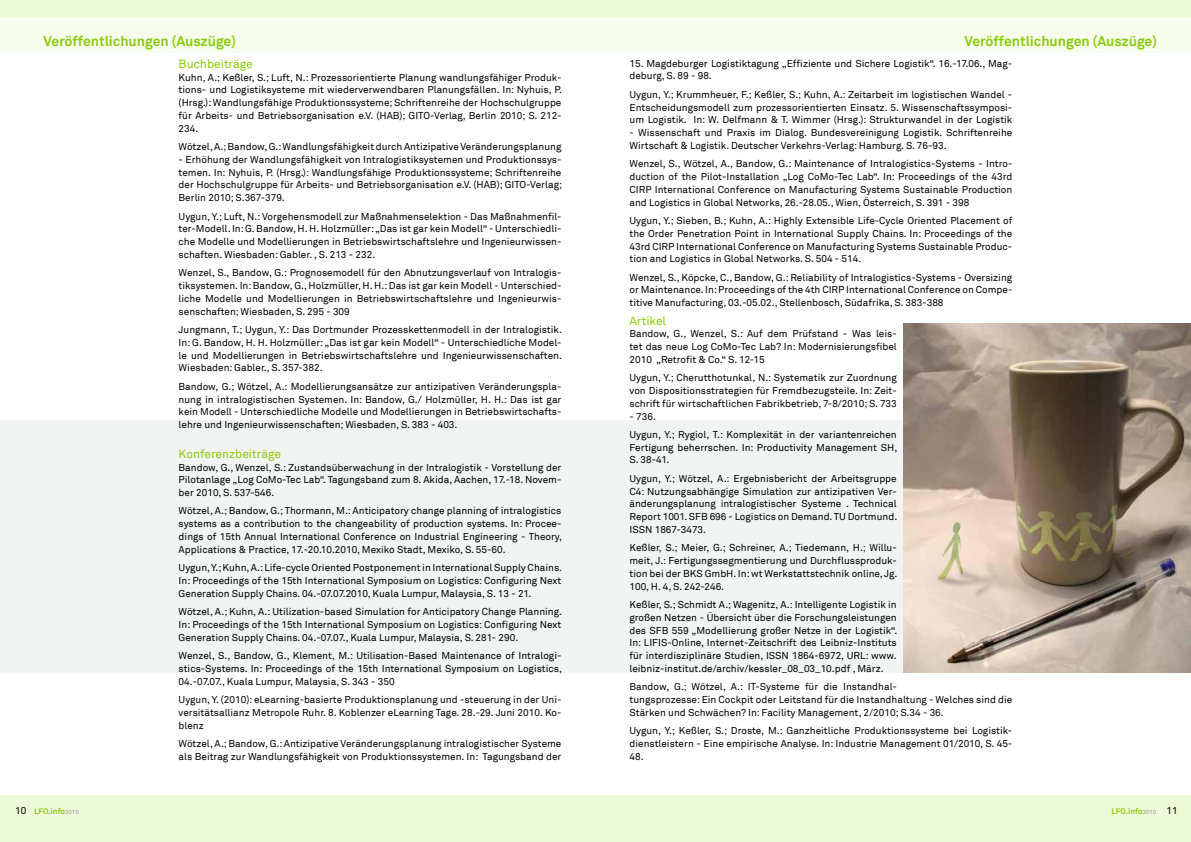
<style>
.page{position:relative;width:1191px;height:842px;background:#fff}
.page>*{position:absolute;margin:0;border:0;box-sizing:border-box;transform-origin:0 0}
.t1{font:700 14px "Akkurat";color:#8ccb0c}
.t2{font:12px "Akkurat";color:#8ccb0c}
.t3{font:10px/12.8px "Akkurat";color:#000;text-align:justify}
.t4{font:700 8px "Akkurat";color:#8ccb0c}
.s1{font-weight:400;font-size:10px;color:#000}
.s2{font-size:6px;color:#afafb0}
</style>
<div class="page">
<div style="left:0;top:795px;width:1191px;height:47px;background:#eefad7"></div>
<div style="left:0;top:0;width:1191px;height:17px;background:#eefad7"></div>
<div style="left:0;top:420px;width:1191px;height:252px;background:#f2f3f3"></div>
<div style="left:0;top:17px;width:1191px;height:35px;background:#f6fdec"></div>
<img style="left:903px;top:323px;width:288px;height:349px">
<h1 class="t1" style="left:43px;top:32px;width:194px">Veröffentlichungen (Auszüge)</h1>
<h1 class="t1" style="left:964px;top:32px;width:194px">Veröffentlichungen (Auszüge)</h1>
<p class="t2" style="left:179px;top:57px;width:76px">Buchbeiträge</p>
<p class="t3" style="left:179px;top:71px;width:385px">Kuhn, A.; Keßler, S.; Luft, N.: Prozessorientierte Planung wandlungsfähiger Produk&shy;tions- und Logistiksysteme mit wiederverwendbaren Planungsfällen. In: Nyhuis, P. (Hrsg.): Wandlungsfähige Produktionssysteme; Schriftenreihe der Hochschulgruppe für Arbeits- und Betriebsorganisation e.V. (HAB); GITO-Verlag, Berlin 2010; S. 212- 234.</p>
<p class="t3" style="left:179px;top:141px;width:384px">Wötzel, A.; Bandow, G.: Wandlungsfähigkeit durch Antizipative Veränderungsplanung</p>
<p class="t3" style="left:179px;top:153px;width:385px">- Erhöhung der Wandlungsfähigkeit von Intralogistiksystemen und Produktionssys&shy;temen. In: Nyhuis, P. (Hrsg.): Wandlungsfähige Produktionssysteme; Schriftenreihe der Hochschulgruppe für Arbeits- und Betriebsorganisation e.V. (HAB); GITO-Verlag; Berlin 2010; S.367-379.</p>
<p class="t3" style="left:179px;top:210px;width:384px">Uygun, Y.; Luft, N.: Vorgehensmodell zur Maßnahmenselektion - Das Maßnahmenfil&shy;ter-Modell. In: G. Bandow, H. H. Holzmüller: „Das ist gar kein Modell“ - Unterschiedli&shy;che Modelle und Modellierungen in Betriebswirtschaftslehre und Ingenieurwissen&shy;schaften. Wiesbaden: Gabler. , S. 213 - 232.</p>
<p class="t3" style="left:179px;top:267px;width:384px">Wenzel, S., Bandow, G.: Prognosemodell für den Abnutzungsverlauf von Intralogis&shy;tiksystemen. In: Bandow, G., Holzmüller, H. H.: Das ist gar kein Modell - Unterschied&shy;liche Modelle und Modellierungen in Betriebswirtschaftslehre und Ingenieurwis&shy;senschaften; Wiesbaden, S. 295 - 309</p>
<p class="t3" style="left:179px;top:323px;width:385px">Jungmann, T.; Uygun, Y.: Das Dortmunder Prozesskettenmodell in der Intralogistik.<br>In: G. Bandow, H. H. Holzmüller: „Das ist gar kein Modell“ - Unterschiedliche Model&shy;le und Modellierungen in Betriebswirtschaftslehre und Ingenieurwissenschaften.<br>Wiesbaden: Gabler., S. 357-382.</p>
<p class="t3" style="left:179px;top:380px;width:384px">Bandow, G.; Wötzel, A.: Modellierungsansätze zur antizipativen Veränderungspla&shy;nung in intralogistischen Systemen. In: Bandow, G./ Holzmüller, H. H.: Das ist gar kein Modell - Unterschiedliche Modelle und Modellierungen in Betriebswirtschafts&shy;lehre und Ingenieurwissenschaften; Wiesbaden, S. 383 - 403.</p>
<p class="t2" style="left:179px;top:446px;width:104px">Konferenzbeiträge</p>
<p class="t3" style="left:179px;top:461px;width:384px">Bandow, G., Wenzel, S.: Zustandsüberwachung in der Intralogistik - Vorstellung der Pilotanlage „Log CoMo-Tec Lab“. Tagungsband zum 8. Akida, Aachen, 17.-18. Novem&shy;ber 2010, S. 537-546.</p>
<p class="t3" style="left:179px;top:505px;width:385px">Wötzel, A.; Bandow, G.; Thormann, M.: Anticipatory change planning of intralogistics systems as a contribution to the changeability of production systems. In: Procee&shy;dings of 15th Annual International Conference on Industrial Engineering - Theory, Applications &amp; Practice, 17.-20.10.2010, Mexiko Stadt, Mexiko, S. 55-60.</p>
<p class="t3" style="left:179px;top:561px;width:385px">Uygun, Y.; Kuhn, A.: Life-cycle Oriented Postponement in International Supply Chains.<br>In: Proceedings of the 15th International Symposium on Logistics: Configuring Next Generation Supply Chains. 04.-07.07.2010, Kuala Lumpur, Malaysia, S. 13 - 21.</p>
<p class="t3" style="left:179px;top:605px;width:385px">Wötzel, A.; Kuhn, A.: Utilization-based Simulation for Anticipatory Change Planning.<br>In: Proceedings of the 15th International Symposium on Logistics: Configuring Next Generation Supply Chains. 04.-07.07., Kuala Lumpur, Malaysia, S. 281- 290.</p>
<p class="t3" style="left:179px;top:649px;width:385px">Wenzel, S., Bandow, G., Klement, M.: Utilisation-Based Maintenance of Intralogi&shy;stics-Systems. In: Proceedings of the 15th International Symposium on Logistics, 04.-07.07., Kuala Lumpur, Malaysia, S. 343 - 350</p>
<p class="t3" style="left:179px;top:693px;width:384px">Uygun, Y. (2010): eLearning-basierte Produktionsplanung und -steuerung in der Uni&shy;versitätsallianz Metropole Ruhr. 8. Koblenzer eLearning Tage. 28.-29. Juni 2010. Ko&shy;blenz</p>
<p class="t3" style="left:179px;top:737px;width:384px">Wötzel, A.; Bandow, G.: Antizipative Veränderungsplanung intralogistischer Systeme als Beitrag zur Wandlungsfähigkeit von Produktionssystemen. In: Tagungsband der</p>
<p class="t3" style="left:629px;top:57px;width:384px">15. Magdeburger Logistiktagung „Effiziente und Sichere Logistik“. 16.-17.06., Mag&shy;deburg, S. 89 - 98.</p>
<p class="t3" style="left:629px;top:88px;width:384px">Uygun, Y.; Krummheuer, F.; Keßler, S.; Kuhn, A.: Zeitarbeit im logistischen Wandel - Entscheidungsmodell zum prozessorientierten Einsatz. 5. Wissenschaftssymposi&shy;um Logistik. In: W. Delfmann &amp; T. Wimmer (Hrsg.): Strukturwandel in der Logistik</p>
<p class="t3" style="left:629px;top:126px;width:384px">- Wissenschaft und Praxis im Dialog. Bundesvereinigung Logistik. Schriftenreihe<br>Wirtschaft &amp; Logistik. Deutscher Verkehrs-Verlag: Hamburg. S. 76-93.</p>
<p class="t3" style="left:629px;top:158px;width:384px">Wenzel, S., Wötzel, A., Bandow, G.: Maintenance of Intralogistics-Systems - Intro&shy;duction of the Pilot-Installation „Log CoMo-Tec Lab“. In: Proceedings of the 43rd CIRP International Conference on Manufacturing Systems Sustainable Production and Logistics in Global Networks, 26.-28.05., Wien, Österreich, S. 391 - 398</p>
<p class="t3" style="left:629px;top:214px;width:384px">Uygun, Y.; Sieben, B.; Kuhn, A.: Highly Extensible Life-Cycle Oriented Placement of the Order Penetration Point in International Supply Chains. In: Proceedings of the 43rd CIRP International Conference on Manufacturing Systems Sustainable Produc&shy;tion and Logistics in Global Networks. S. 504 - 514.</p>
<p class="t3" style="left:629px;top:271px;width:384px">Wenzel, S., Köpcke, C., Bandow, G.: Reliability of Intralogistics-Systems - Oversizing or Maintenance. In: Proceedings of the 4th CIRP International Conference on Compe&shy;titive Manufacturing, 03.-05.02., Stellenbosch, Südafrika, S. 383-388</p>
<p class="t2" style="left:629px;top:313px;width:38px">Artikel</p>
<p class="t3" style="left:629px;top:328px;width:269px">Bandow, G., Wenzel, S.: Auf dem Prüfstand - Was leis&shy;tet das neue Log CoMo-Tec Lab? In: Modernisierungsfibel 2010 „Retrofit &amp; Co.“ S. 12-15</p>
<p class="t3" style="left:629px;top:372px;width:269px">Uygun, Y.; Cherutthotunkal, N.: Systematik zur Zuordnung von Dispositionsstrategien für Fremdbezugsteile. In: Zeit&shy;schrift für wirtschaftlichen Fabrikbetrieb, 7-8/2010; S. 733</p>
<p class="t3" style="left:629px;top:407px;width:269px;line-height:18.4px">- 736.<br>Uygun, Y.; Rygiol, T.: Komplexität in der variantenreichen</p>
<p class="t3" style="left:629px;top:441px;width:269px">Fertigung beherrschen. In: Productivity Management SH,<br>S. 38-41.</p>
<p class="t3" style="left:629px;top:472px;width:269px">Uygun, Y.; Wötzel, A.: Ergebnisbericht der Arbeitsgruppe C4: Nutzungsabhängige Simulation zur antizipativen Ver&shy;änderungsplanung intralogistischer Systeme . Technical Report 1001. SFB 696 - Logistics on Demand. TU Dortmund.<br>ISSN 1867-3473.</p>
<p class="t3" style="left:629px;top:542px;width:269px">Keßler, S.; Meier, G.; Schreiner, A.; Tiedemann, H.; Willu&shy;meit, J.: Fertigungssegmentierung und Durchflussproduk&shy;tion bei der BKS GmbH. In: wt Werkstattstechnik online, Jg.<br>100, H. 4, S. 242-246.</p>
<p class="t3" style="left:629px;top:598px;width:269px">Keßler, S.; Schmidt A.; Wagenitz, A.: Intelligente Logistik in großen Netzen - Übersicht über die Forschungsleistungen des SFB 559 „Modellierung großer Netze in der Logistik“.<br>In: LIFIS-Online, Internet-Zeitschrift des Leibniz-Instituts für interdisziplinäre Studien, ISSN 1864-6972, URL: www. leibniz-institut.de/archiv/kessler_08_03_10.pdf , März.</p>
<p class="t3" style="left:629px;top:681px;width:384px;text-align:left">Bandow, G.; Wötzel, A.: IT-Systeme für die Instandhal-<br>tungsprozesse: Ein Cockpit oder Leitstand für die Instandhaltung - Welches sind die<br>Stärken und Schwächen? In: Facility Management, 2/2010; S.34 - 36.</p>
<p class="t3" style="left:629px;top:725px;width:384px">Uygun, Y.; Keßler, S.; Droste, M.: Ganzheitliche Produktionssysteme bei Logistik&shy;dienstleistern - Eine empirische Analyse. In: Industrie Management 01/2010, S. 45- 48.</p>
<p class="t4" style="left:15px;top:806px;width:65px"><span class="s1">10</span> LFO.info<span class="s2">2010</span></p>
<p class="t4" style="left:1111px;top:806px;width:68px">LFO.info<span class="s2">2010</span> <span class="s1">11</span></p>
</div>
